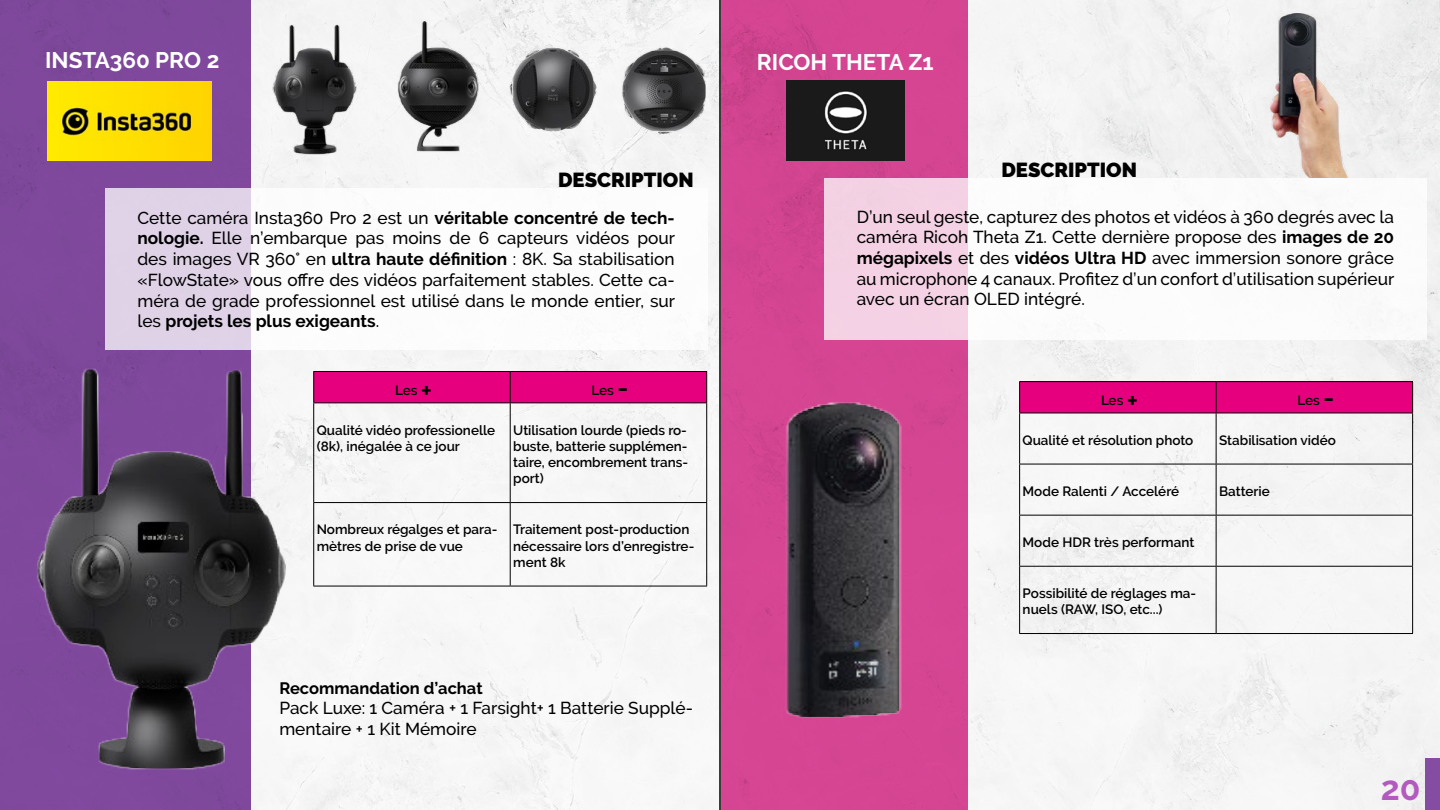
<style>
.page{position:relative;width:1440px;height:810px;background:#fff}
.page>*{position:absolute;margin:0;border:0;box-sizing:border-box;transform-origin:0 0}
.t1{font:700 33.75px "Raleway";color:#b359bf}
.t2{font:700 22.5px "Raleway";color:#fff}
.t3{font:900 20.25px "Raleway";color:#000}
.t4{font:500 17.25px/20.7px "Raleway";color:#000;text-align:justify}
.t5{font:700 16.5px "Raleway";color:#000}
.t6{font:600 13.5px/16.2px "Raleway";color:#000}
.s1{font-weight:700}
.s2{font-size:27px}
</style>
<div class="page">
<div style="left:251px;top:0;width:1189px;height:810px;background:#f5f5f6"></div>
<div style="left:721px;top:0;width:247px;height:810px;background:#d54592"></div>
<div style="left:0;top:0;width:251px;height:810px;background:#7f489c"></div>
<svg style="left:824px;top:178px;width:603px;height:162px"></svg>
<img style="left:750px;top:396px;width:263px;height:333px">
<div style="left:1020px;top:382px;width:392px;height:31px;background:#e6007d"></div>
<hr style="left:1019px;top:381px;width:197px;height:1px;background:#000">
<hr style="left:1019px;top:382px;width:1px;height:31px;background:#000">
<hr style="left:1216px;top:381px;width:197px;height:1px;background:#000">
<hr style="left:1216px;top:382px;width:1px;height:31px;background:#000">
<hr style="left:1412px;top:382px;width:1px;height:31px;background:#000">
<hr style="left:1019px;top:413px;width:197px;height:1px;background:#000">
<hr style="left:1019px;top:413px;width:1px;height:51px;background:#000">
<hr style="left:1216px;top:413px;width:197px;height:1px;background:#000">
<hr style="left:1216px;top:413px;width:1px;height:51px;background:#000">
<hr style="left:1412px;top:413px;width:1px;height:51px;background:#000">
<hr style="left:1019px;top:464px;width:197px;height:1px;background:#000">
<hr style="left:1019px;top:464px;width:1px;height:51px;background:#000">
<hr style="left:1216px;top:464px;width:197px;height:1px;background:#000">
<hr style="left:1216px;top:464px;width:1px;height:51px;background:#000">
<hr style="left:1412px;top:464px;width:1px;height:51px;background:#000">
<hr style="left:1019px;top:515px;width:197px;height:1px;background:#000">
<hr style="left:1019px;top:516px;width:1px;height:50px;background:#000">
<hr style="left:1216px;top:515px;width:197px;height:1px;background:#000">
<hr style="left:1216px;top:516px;width:1px;height:50px;background:#000">
<hr style="left:1412px;top:516px;width:1px;height:50px;background:#000">
<hr style="left:1019px;top:566px;width:197px;height:1px;background:#000">
<hr style="left:1019px;top:567px;width:1px;height:66px;background:#000">
<hr style="left:1216px;top:566px;width:197px;height:1px;background:#000">
<hr style="left:1216px;top:567px;width:1px;height:66px;background:#000">
<hr style="left:1412px;top:567px;width:1px;height:66px;background:#000">
<hr style="left:1019px;top:633px;width:197px;height:1px;background:#000">
<hr style="left:1216px;top:633px;width:197px;height:1px;background:#000">
<img style="left:786px;top:80px;width:119px;height:80px">
<svg style="left:105px;top:188px;width:603px;height:162px"></svg>
<img style="left:26px;top:357px;width:276px;height:423px">
<div style="left:314px;top:372px;width:392px;height:30px;background:#e6007d"></div>
<hr style="left:313px;top:371px;width:197px;height:1px;background:#000">
<hr style="left:313px;top:372px;width:1px;height:30px;background:#000">
<hr style="left:510px;top:371px;width:197px;height:1px;background:#000">
<hr style="left:510px;top:372px;width:1px;height:30px;background:#000">
<hr style="left:706px;top:372px;width:1px;height:30px;background:#000">
<hr style="left:313px;top:402px;width:197px;height:1px;background:#000">
<hr style="left:313px;top:403px;width:1px;height:99px;background:#000">
<hr style="left:510px;top:402px;width:197px;height:1px;background:#000">
<hr style="left:510px;top:403px;width:1px;height:99px;background:#000">
<hr style="left:706px;top:403px;width:1px;height:99px;background:#000">
<hr style="left:313px;top:502px;width:197px;height:1px;background:#000">
<hr style="left:313px;top:503px;width:1px;height:83px;background:#000">
<hr style="left:510px;top:502px;width:197px;height:1px;background:#000">
<hr style="left:510px;top:503px;width:1px;height:83px;background:#000">
<hr style="left:706px;top:503px;width:1px;height:83px;background:#000">
<hr style="left:313px;top:586px;width:197px;height:1px;background:#000">
<hr style="left:510px;top:586px;width:197px;height:1px;background:#000">
<img style="left:48px;top:81px;width:163px;height:79px">
<img style="left:265px;top:12px;width:465px;height:150px">
<img style="left:1163px;top:13px;width:277px;height:165px">
<hr style="left:719px;top:0;width:2px;height:810px;background:#000">
<div style="left:1426px;top:758px;width:14px;height:52px;background:#854ca3"></div>
<h2 class="t2" style="left:45px;top:47px;width:176px">INSTA360 PRO 2</h2>
<p class="t3" style="left:558px;top:168px;width:137px">DESCRIPTION</p>
<p class="t4" style="left:137px;top:207px;width:539px">Cette caméra Insta360 Pro 2 est un <span class="s1">véritable concentré de tech&shy;nologie.</span> Elle n’embarque pas moins de 6 capteurs vidéos pour des images VR 360° en <span class="s1">ultra haute définition</span> : 8K. Sa stabilisation «FlowState» vous offre des vidéos parfaitement stables. Cette ca&shy;méra de grade professionnel est utilisé dans le monde entier, sur les <span class="s1">projets les plus exigeants</span>.</p>
<p class="t6" style="left:395px;top:382px;width:38px">Les <span class="s2">+</span></p>
<p class="t6" style="left:592px;top:382px;width:39px">Les <span class="s2">-</span></p>
<p class="t6" style="left:317px;top:422px;width:180px">Qualité vidéo professionelle (8k), inégalée à ce jour</p>
<p class="t6" style="left:513px;top:422px;width:177px;text-align:justify">Utilisation lourde (pieds ro&shy;buste, batterie supplémen&shy;taire, encombrement trans&shy;port)</p>
<p class="t6" style="left:317px;top:522px;width:182px">Nombreux régalges et para&shy;mètres de prise de vue</p>
<p class="t6" style="left:513px;top:522px;width:183px">Traitement post-production nécessaire lors d’enregistre&shy;ment 8k</p>
<p class="t5" style="left:279px;top:678px;width:205px">Recommandation d’achat</p>
<p class="t4" style="left:279px;top:698px;width:415px">Pack Luxe: 1 Caméra + 1 Farsight+ 1 Batterie Supplé&shy;mentaire + 1 Kit Mémoire</p>
<h2 class="t2" style="left:757px;top:49px;width:178px">RICOH THETA Z1</h2>
<p class="t3" style="left:1001px;top:158px;width:137px">DESCRIPTION</p>
<p class="t4" style="left:857px;top:206px;width:539px">D’un seul geste, capturez des photos et vidéos à 360 degrés avec la caméra Ricoh Theta Z1. Cette dernière propose des <span class="s1">images de 20 mégapixels</span> et des <span class="s1">vidéos Ultra HD</span> avec immersion sonore grâce au microphone 4 canaux. Profitez d’un confort d’utilisation supérieur avec un écran OLED intégré.</p>
<p class="t6" style="left:1101px;top:392px;width:38px">Les <span class="s2">+</span></p>
<p class="t6" style="left:1298px;top:392px;width:39px">Les <span class="s2">-</span></p>
<p class="t6" style="left:1023px;top:432px;width:172px">Qualité et résolution photo</p>
<p class="t6" style="left:1219px;top:432px;width:118px">Stabilisation vidéo</p>
<p class="t6" style="left:1023px;top:483px;width:158px">Mode Ralenti / Acceléré</p>
<p class="t6" style="left:1219px;top:483px;width:52px">Batterie</p>
<p class="t6" style="left:1023px;top:534px;width:173px">Mode HDR très performant</p>
<p class="t6" style="left:1023px;top:585px;width:175px">Possibilité de réglages ma&shy;nuels (RAW, ISO, etc...)</p>
<h1 class="t1" style="left:1381px;top:769px;width:41px">20</h1>
</div>
